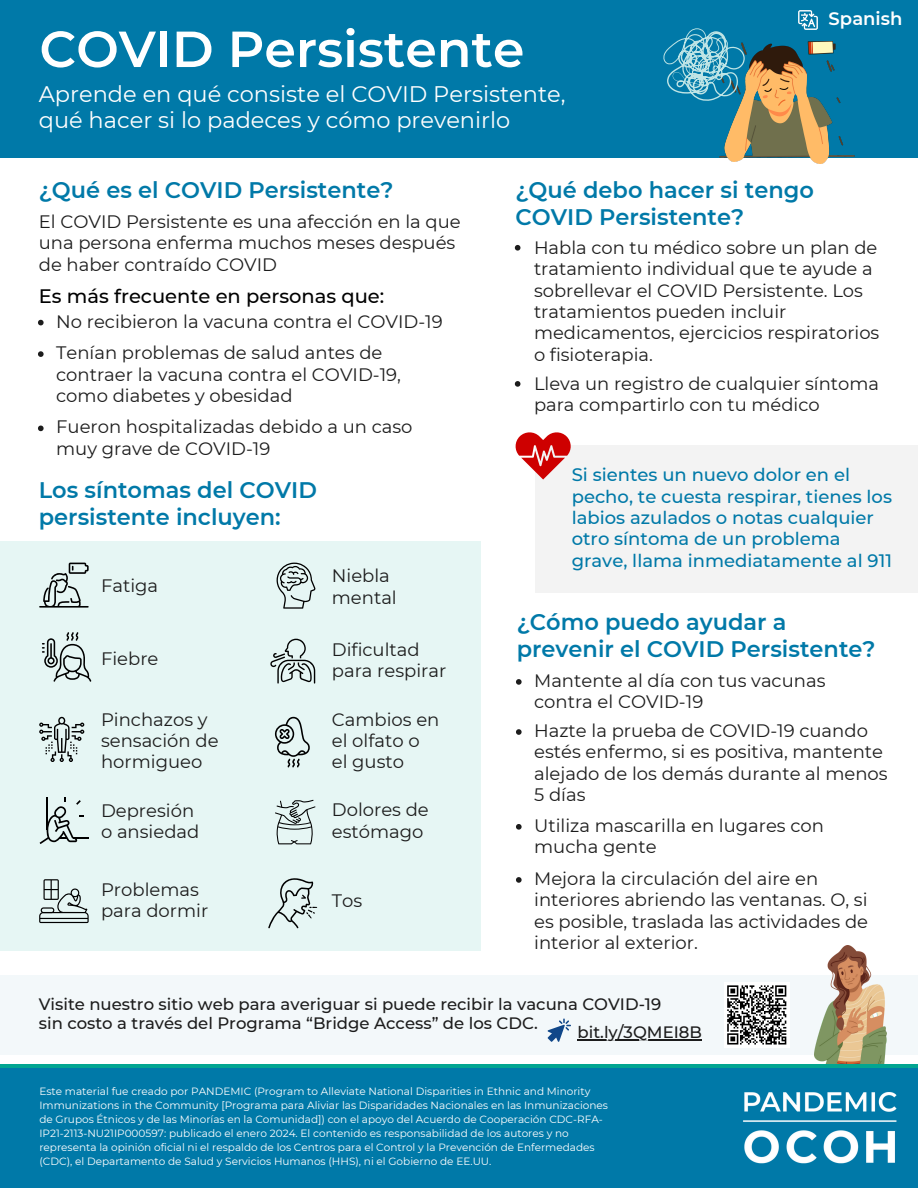
<style>
.page{position:relative;width:918px;height:1188px;background:#fff}
.page>*{position:absolute;margin:0;border:0;box-sizing:border-box;transform-origin:0 0}
.t1{font:600 50.55px "Montserrat";color:#fff}
.t2{font:600 22.5px/27px "Montserrat";color:#0079a8}
.t3{font:22.5px/25.8px "Montserrat";color:#fff}
.t4{font:500 19.5px "Montserrat";color:#000}
.t5{font:18px/21.3px "Montserrat";color:#1c1c1c}
.t6{font:500 18px/21.3px "Montserrat";color:#0079a8}
.t7{font:600 18px "Montserrat";color:#fff}
.t8{font:17.85px/21.3px "Montserrat";color:#1c1c1c}
.t9{font:500 16.5px/19.5px "Montserrat";color:#1c1c1c}
.t10{font:10.5px/14px "Montserrat";color:#fff}
</style>
<div class="page">
<div style="left:0;top:541px;width:481px;height:410px;background:#e6f6f4"></div>
<div style="left:0;top:975px;width:918px;height:80px;background:#f3f8fa"></div>
<img style="left:815px;top:945px;width:72px;height:119px">
<div style="left:0;top:1064px;width:918px;height:18px;background:#02a591"></div>
<div style="left:0;top:1068px;width:918px;height:120px;background:#0079a8"></div>
<div style="left:0;top:0;width:918px;height:157px;background:#0079a8"></div>
<div style="left:535px;top:445px;width:383px;height:147px;background:#f3f3f3"></div>
<svg style="left:516px;top:432px;width:55px;height:48px"></svg>
<svg style="left:39px;top:563px;width:50px;height:45px"></svg>
<svg style="left:42px;top:632px;width:49px;height:50px"></svg>
<svg style="left:40px;top:797px;width:49px;height:47px"></svg>
<svg style="left:39px;top:717px;width:45px;height:45px"></svg>
<svg style="left:39px;top:879px;width:50px;height:44px"></svg>
<svg style="left:276px;top:563px;width:39px;height:46px"></svg>
<svg style="left:268px;top:878px;width:49px;height:51px"></svg>
<svg style="left:270px;top:639px;width:45px;height:45px"></svg>
<svg style="left:275px;top:717px;width:35px;height:50px"></svg>
<svg style="left:275px;top:800px;width:40px;height:44px"></svg>
<svg style="left:516px;top:877px;width:6px;height:6px"></svg>
<svg style="left:516px;top:679px;width:6px;height:6px"></svg>
<svg style="left:516px;top:729px;width:6px;height:6px"></svg>
<svg style="left:516px;top:824px;width:6px;height:6px"></svg>
<svg style="left:515px;top:245px;width:5px;height:6px"></svg>
<svg style="left:515px;top:381px;width:5px;height:6px"></svg>
<svg style="left:38px;top:320px;width:6px;height:5px"></svg>
<svg style="left:38px;top:351px;width:6px;height:6px"></svg>
<svg style="left:38px;top:426px;width:6px;height:5px"></svg>
<img style="left:798px;top:10px;width:20px;height:20px">
<img style="left:720px;top:41px;width:135px;height:123px">
<svg style="left:663px;top:28px;width:82px;height:73px"></svg>
<img style="left:743px;top:1092px;width:154px;height:72px">
<div style="left:724px;top:982px;width:66px;height:66px;background:#fff"></div>
<svg style="left:727px;top:985px;width:60px;height:60px"></svg>
<svg style="left:548px;top:1019px;width:23px;height:23px"></svg>
<hr style="left:578px;top:1039px;width:124px;height:1px;background:#1c1c1c">
<p class="t1" style="left:39px;top:18px;width:486px">COVID Persistente</p>
<p class="t3" style="left:39px;top:81px;width:528px">Aprende en qué consiste el COVID Persistente, qué hacer si lo padeces y cómo prevenirlo</p>
<p class="t7" style="left:829px;top:8px;width:75px">Spanish</p>
<p class="t2" style="left:39px;top:176px;width:356px">¿Qué es el COVID Persistente?</p>
<p class="t5" style="left:39px;top:211px;width:424px">El COVID Persistente es una afección en la que una persona enferma muchos meses después de haber contraído COVID</p>
<p class="t4" style="left:39px;top:284px;width:347px">Es más frecuente en personas que:</p>
<p class="t5" style="left:56px;top:311px;width:388px">No recibieron la vacuna contra el COVID-19</p>
<p class="t5" style="left:56px;top:342px;width:346px">Tenían problemas de salud antes de contraer la vacuna contra el COVID-19, como diabetes y obesidad</p>
<p class="t5" style="left:56px;top:416px;width:358px">Fueron hospitalizadas debido a un caso muy grave de COVID-19</p>
<p class="t2" style="left:39px;top:476px;width:280px">Los síntomas del COVID persistente incluyen:</p>
<p class="t5" style="left:101px;top:575px;width:59px">Fatiga</p>
<p class="t5" style="left:101px;top:648px;width:59px">Fiebre</p>
<p class="t5" style="left:101px;top:709px;width:119px">Pinchazos y sensación de hormigueo</p>
<p class="t5" style="left:101px;top:800px;width:100px">Depresión o ansiedad</p>
<p class="t5" style="left:332px;top:565px;width:60px">Niebla</p>
<p class="t5" style="left:332px;top:587px;width:66px">mental</p>
<p class="t5" style="left:332px;top:639px;width:89px">Dificultad</p>
<p class="t5" style="left:332px;top:660px;width:116px">para respirar</p>
<p class="t5" style="left:332px;top:709px;width:109px">Cambios en el olfato o</p>
<p class="t5" style="left:332px;top:751px;width:74px">el gusto</p>
<p class="t5" style="left:332px;top:799px;width:98px">Dolores de estómago</p>
<p class="t5" style="left:101px;top:879px;width:99px">Problemas</p>
<p class="t5" style="left:101px;top:900px;width:109px">para dormir</p>
<p class="t5" style="left:332px;top:890px;width:32px">Tos</p>
<p class="t2" style="left:516px;top:176px;width:300px">¿Qué debo hacer si tengo<br>COVID Persistente?</p>
<p class="t8" style="left:534px;top:237px;width:347px">Habla con tu médico sobre un plan de tratamiento individual que te ayude a sobrellevar el COVID Persistente. Los tratamientos pueden incluir medicamentos, ejercicios respiratorios o fisioterapia.</p>
<p class="t8" style="left:534px;top:373px;width:346px">Lleva un registro de cualquier síntoma para compartirlo con tu médico</p>
<p class="t6" style="left:572px;top:464px;width:322px">Si sientes un nuevo dolor en el pecho, te cuesta respirar, tienes los labios azulados o notas cualquier otro síntoma de un problema grave, llama inmediatamente al 911</p>
<p class="t2" style="left:517px;top:608px;width:271px">¿Cómo puedo ayudar a</p>
<p class="t2" style="left:517px;top:635px;width:360px">prevenir el COVID Persistente?</p>
<p class="t5" style="left:534px;top:670px;width:293px">Mantente al día con tus vacunas contra el COVID-19</p>
<p class="t5" style="left:534px;top:720px;width:355px">Hazte la prueba de COVID-19 cuando estés enfermo, si es positiva, mantente alejado de los demás durante al menos<br>5 días</p>
<p class="t5" style="left:534px;top:815px;width:291px">Utiliza mascarilla en lugares con mucha gente</p>
<p class="t5" style="left:534px;top:868px;width:335px">Mejora la circulación del aire en interiores abriendo las ventanas. O, si es posible, traslada las actividades de interior al exterior.</p>
<p class="t9" style="left:39px;top:994px;width:624px">Visite nuestro sitio web para averiguar si puede recibir la vacuna COVID-19 sin costo a través del Programa “Bridge Access” de los CDC.</p>
<p class="t9" style="left:578px;top:1022px;width:126px">bit.ly/3QMEI8B</p>
<p class="t10" style="left:39px;top:1084px;width:570px">Este material fue creado por PANDEMIC (Program to Alleviate National Disparities in Ethnic and Minority Immunizations in the Community [Programa para Aliviar las Disparidades Nacionales en las Inmunizaciones de Grupos Étnicos y de las Minorías en la Comunidad]) con el apoyo del Acuerdo de Cooperación CDC-RFA-IP21-2113-NU21IP000597: publicado el enero 2024. El contenido es responsabilidad de los autores y no representa la opinión oficial ni el respaldo de los Centros para el Control y la Prevención de Enfermedades (CDC), el Departamento de Salud y Servicios Humanos (HHS), ni el Gobierno de EE.UU.</p>
</div>
